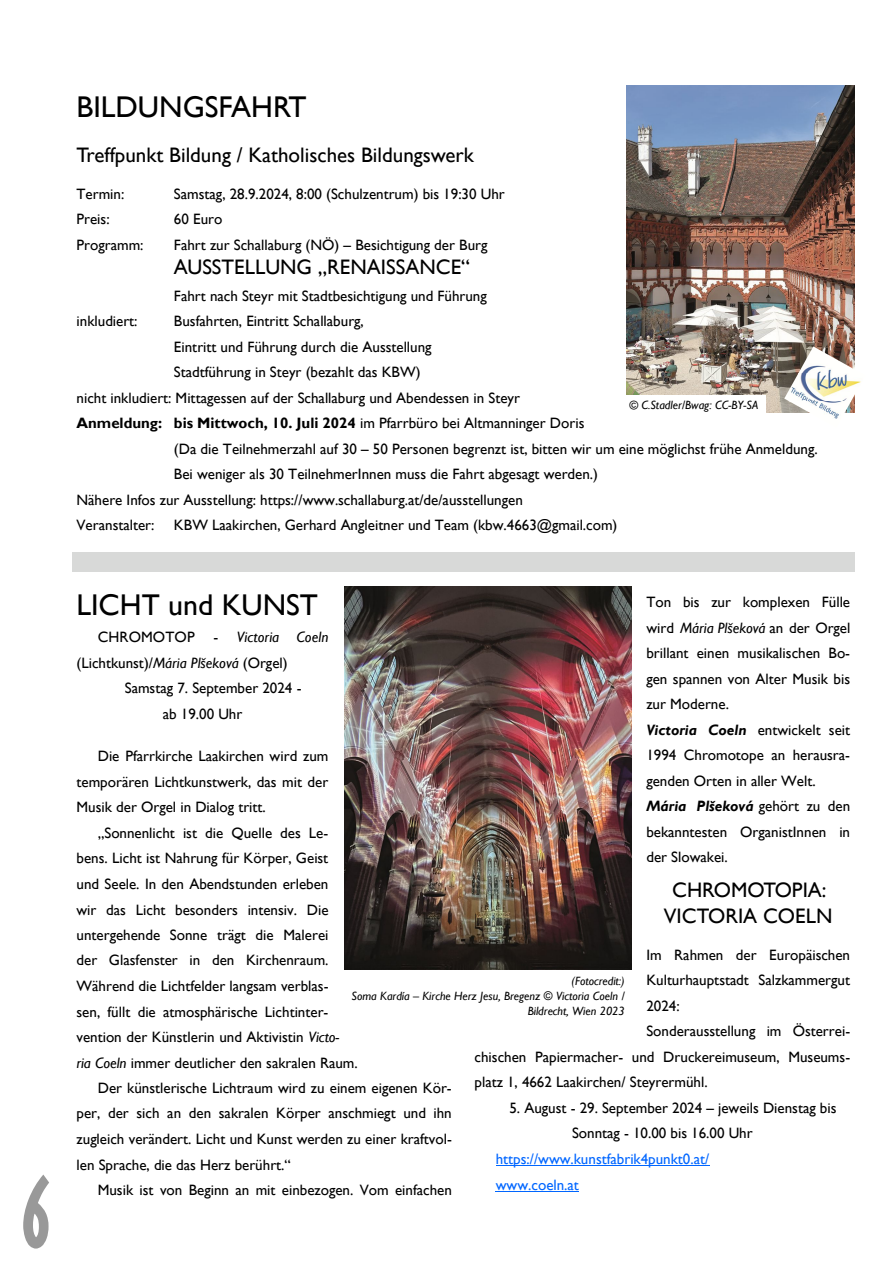
<style>
.page{position:relative;width:893px;height:1263px;background:#fff}
.page>*{position:absolute;margin:0;border:0;box-sizing:border-box;transform-origin:0 0}
.t1{font:700 extra-condensed 91.5px "Gill Sans";color:#999}
.t2{font:30px "Gill Sans";color:#000}
.t3{font:21px/25.5px "Gill Sans";color:#000;text-align:center}
.t4{font:15px/25.5px "Gill Sans";color:#000}
.t5{font:700 15px "Gill Sans";color:#000}
.t6{font:15px/25.5px "Gill Sans";color:#06f}
.t7{font:italic 15px "Gill Sans";letter-spacing:.01em;color:#000}
.t8{font:italic 12px/15px "Gill Sans";color:#000;text-align:right}
.s1{font-weight:400}
.s2{font-style:normal}
.s3{font-style:italic}
.s4{font-weight:700;font-style:italic}
</style>
<div class="page">
<hr style="left:496px;top:1165px;width:213px;height:1px;background:#06f">
<hr style="left:496px;top:1191px;width:83px;height:1px;background:#06f">
<div style="left:73px;top:553px;width:782px;height:19px;background:#d8d9d8"></div>
<img style="left:626px;top:85px;width:229px;height:327px">
<div style="left:625px;top:395px;width:140px;height:17px;background:#fff"></div>
<img style="left:345px;top:587px;width:287px;height:382px">
<img style="left:784px;top:346px;width:77px;height:73px">
<h1 class="t1" style="left:21px;top:1157px;width:30px">6</h1>
<h2 class="t2" style="left:76px;top:89px;width:232px">BILDUNGSFAHRT</h2>
<h3 class="t3" style="left:76px;top:142px;width:399px">Treffpunkt Bildung / Katholisches Bildungswerk</h3>
<p class="t4" style="left:76px;top:181px;width:49px">Termin:</p>
<p class="t4" style="left:174px;top:181px;width:332px">Samstag, 28.9.2024, 8:00 (Schulzentrum) bis 19:30 Uhr</p>
<p class="t4" style="left:76px;top:206px;width:35px">Preis:</p>
<p class="t4" style="left:174px;top:206px;width:50px">60 Euro</p>
<p class="t4" style="left:77px;top:232px;width:69px">Programm:</p>
<p class="t4" style="left:174px;top:232px;width:315px">Fahrt zur Schallaburg (NÖ) – Besichtigung der Burg</p>
<h3 class="t3" style="left:174px;top:254px;width:298px">AUSSTELLUNG „RENAISSANCE“</h3>
<p class="t4" style="left:174px;top:283px;width:314px">Fahrt nach Steyr mit Stadtbesichtigung und Führung</p>
<p class="t4" style="left:77px;top:308px;width:63px">inkludiert:</p>
<p class="t4" style="left:174px;top:308px;width:191px">Busfahrten, Eintritt Schallaburg,</p>
<p class="t4" style="left:174px;top:334px;width:259px">Eintritt und Führung durch die Ausstellung</p>
<p class="t4" style="left:174px;top:359px;width:248px">Stadtführung in Steyr (bezahlt das KBW)</p>
<p class="t4" style="left:76px;top:385px;width:445px">nicht inkludiert: Mittagessen auf der Schallaburg und Abendessen in Steyr</p>
<p class="t5" style="left:76px;top:414px;width:509px">Anmeldung: bis Mittwoch, 10. Juli 2024 <span class="s1">im Pfarrbüro bei Altmanninger Doris</span></p>
<p class="t4" style="left:174px;top:436px;width:645px">(Da die Teilnehmerzahl auf 30 – 50 Personen begrenzt ist, bitten wir um eine möglichst frühe Anmeldung.</p>
<p class="t4" style="left:174px;top:461px;width:426px">Bei weniger als 30 TeilnehmerInnen muss die Fahrt abgesagt werden.)</p>
<p class="t4" style="left:76px;top:487px;width:448px">Nähere Infos zur Ausstellung: https://www.schallaburg.at/de/ausstellungen</p>
<p class="t4" style="left:76px;top:512px;width:79px">Veranstalter:</p>
<p class="t4" style="left:174px;top:512px;width:445px">KBW Laakirchen, Gerhard Angleitner und Team (kbw.4663@gmail.com)</p>
<p class="t8" style="left:629px;top:397px;width:130px"><span class="s2">©</span> C.Stadler/Bwag: CC-BY-SA</p>
<h2 class="t2" style="left:76px;top:587px;width:243px">LICHT und KUNST</h2>
<p class="t7" style="left:98px;top:628px;width:232px"><span class="s2">CHROMOTOP -</span> Victoria Coeln</p>
<p class="t4" style="left:76px;top:650px;width:213px">(Lichtkunst)/<span class="s3">Mária Plšeková</span> (Orgel)</p>
<p class="t4" style="left:125px;top:675px;width:178px">Samstag 7. September 2024 -</p>
<p class="t4" style="left:163px;top:701px;width:81px">ab 19.00 Uhr</p>
<p class="t4" style="left:76px;top:743px;width:253px;text-align:justify;text-indent:21px">Die Pfarrkirche Laakirchen wird zum temporären Lichtkunstwerk, das mit der Musik der Orgel in Dialog tritt.</p>
<p class="t4" style="left:98px;top:820px;width:232px">„Sonnenlicht ist die Quelle des Le-</p>
<p class="t4" style="left:76px;top:845px;width:253px">bens. Licht ist Nahrung für Körper, Geist</p>
<p class="t4" style="left:76px;top:871px;width:253px">und Seele. In den Abendstunden erleben</p>
<p class="t4" style="left:76px;top:896px;width:254px">wir das Licht besonders intensiv. Die</p>
<p class="t4" style="left:76px;top:922px;width:253px">untergehende Sonne trägt die Malerei</p>
<p class="t4" style="left:76px;top:947px;width:254px">der Glasfenster in den Kirchenraum.</p>
<p class="t4" style="left:76px;top:973px;width:254px">Während die Lichtfelder langsam verblas-</p>
<p class="t4" style="left:76px;top:998px;width:253px">sen, füllt die atmosphärische Lichtinter-</p>
<p class="t4" style="left:76px;top:1024px;width:264px">vention der Künstlerin und Aktivistin <span class="s3">Victo-</span></p>
<p class="t4" style="left:76px;top:1049px;width:283px"><span class="s3">ria Coeln</span> immer deutlicher den sakralen Raum.</p>
<p class="t4" style="left:98px;top:1075px;width:356px">Der künstlerische Lichtraum wird zu einem eigenen Kör-</p>
<p class="t4" style="left:76px;top:1100px;width:377px">per, der sich an den sakralen Körper anschmiegt und ihn</p>
<p class="t4" style="left:76px;top:1126px;width:377px">zugleich verändert. Licht und Kunst werden zu einer kraftvol-</p>
<p class="t4" style="left:76px;top:1151px;width:216px">len Sprache, die das Herz berührt.“</p>
<p class="t4" style="left:98px;top:1177px;width:356px">Musik ist von Beginn an mit einbezogen. Vom einfachen</p>
<p class="t4" style="left:646px;top:589px;width:205px">Ton bis zur komplexen Fülle wird <span class="s3">Mária Plšeková</span> an der Orgel brillant einen musikalischen Bo&shy;gen spannen von Alter Musik bis zur Moderne.<br><span class="s4">Victoria Coeln</span> entwickelt seit<br>1994 Chromotope an herausra&shy;genden Orten in aller Welt.<br><span class="s4">Mária Plšeková</span> gehört zu den bekanntesten OrganistInnen in der Slowakei.</p>
<h3 class="t3" style="left:664px;top:877px;width:170px">CHROMOTOPIA:<br>VICTORIA COELN</h3>
<p class="t4" style="left:646px;top:942px;width:205px">Im Rahmen der Europäischen</p>
<p class="t4" style="left:646px;top:967px;width:205px">Kulturhauptstadt Salzkammergut</p>
<p class="t4" style="left:646px;top:993px;width:35px">2024:</p>
<p class="t4" style="left:646px;top:1018px;width:205px">Sonderausstellung im Österrei-</p>
<p class="t4" style="left:474px;top:1044px;width:377px">chischen Papiermacher- und Druckereimuseum, Museums-</p>
<p class="t4" style="left:474px;top:1069px;width:235px">platz 1, 4662 Laakirchen/ Steyrermühl.</p>
<p class="t4" style="left:572px;top:1095px;width:266px;text-indent:-63px">5. August - 29. September 2024 – jeweils Dienstag bis<br>Sonntag - 10.00 bis 16.00 Uhr</p>
<p class="t6" style="left:496px;top:1146px;width:215px">https://www.kunstfabrik4punkt0.at/ www.coeln.at</p>
<p class="t8" style="left:352px;top:973px;width:275px">(Fotocredit:)<br>Soma Kardía – Kirche Herz Jesu, Bregenz © Victoria Coeln /<br>Bildrecht, Wien 2023</p>
</div>
